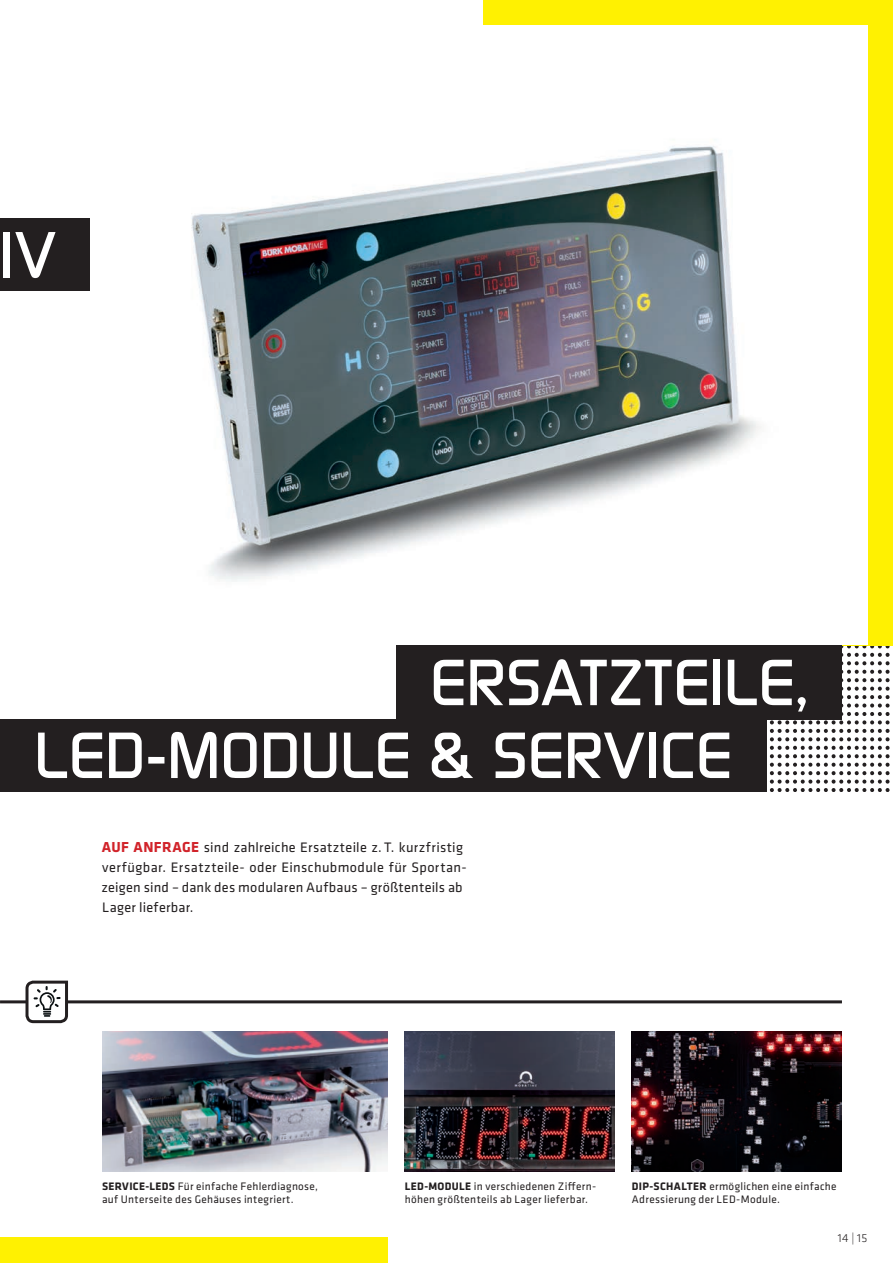
<style>
.page{position:relative;width:893px;height:1263px;background:#fff}
.page>*{position:absolute;margin:0;border:0;box-sizing:border-box;transform-origin:0 0}
.t1{font:500 63px "Digital";color:#fff}
.t2{font:14.25px/20px "Klavika";letter-spacing:.02em;color:#231f20}
.t3{font:300 12px "Klavika";color:#231f20}
.t4{font:11.25px/13.5px "Klavika";letter-spacing:.025em;color:#231f20}
.s1{font-weight:700;font-size:15px;color:#d1232a}
.s2{font-weight:700}
</style>
<div class="page">
<svg style="left:469px;top:645px;width:424px;height:147px"></svg>
<div style="left:483px;top:0;width:410px;height:645px;background:#fff101"></div>
<div style="left:0;top:1237px;width:388px;height:26px;background:#fff101"></div>
<hr style="left:0;top:1000px;width:842px;height:3px;background:#231f20">
<svg style="left:24px;top:980px;width:46px;height:44px"></svg>
<img style="left:102px;top:1032px;width:286px;height:140px">
<img style="left:405px;top:1032px;width:210px;height:140px">
<img style="left:632px;top:1032px;width:210px;height:140px">
<div style="left:124px;top:26px;width:743px;height:619px;background:#fff"></div>
<img style="left:191px;top:146px;width:570px;height:436px">
<div style="left:0;top:719px;width:766px;height:72px;background:#231f20"></div>
<div style="left:396px;top:645px;width:445px;height:74px;background:#231f20"></div>
<div style="left:0;top:218px;width:89px;height:73px;background:#231f20"></div>
<h1 class="t1" style="left:0;top:218px;width:57px">IV</h1>
<h1 class="t1" style="left:430px;top:646px;width:379px">ERSATZTEILE,</h1>
<h1 class="t1" style="left:34px;top:719px;width:700px">LED-MODULE &amp; SERVICE</h1>
<p class="t2" style="left:101px;top:837px;width:367px"><span class="s1">AUF ANFRAGE</span> sind zahlreiche Ersatzteile z. T. kurzfristig verfügbar. Ersatzteile- oder Einschubmodule für Sportan&shy;zeigen sind – dank des modularen Aufbaus – größtenteils ab Lager lieferbar.</p>
<p class="t4" style="left:102px;top:1179px;width:218px"><span class="s2">SERVICE-LEDS</span> Für einfache Fehlerdiagnose, auf Unterseite des Gehäuses integriert.</p>
<p class="t4" style="left:405px;top:1179px;width:192px"><span class="s2">LED-MODULE</span> in verschiedenen Ziffern&shy;höhen größtenteils ab Lager lieferbar.</p>
<p class="t4" style="left:632px;top:1179px;width:206px"><span class="s2">DIP-SCHALTER</span> ermöglichen eine einfache<br>Adressierung der LED-Module.</p>
<p class="t3" style="left:838px;top:1231px;width:31px">14 | 15</p>
</div>
